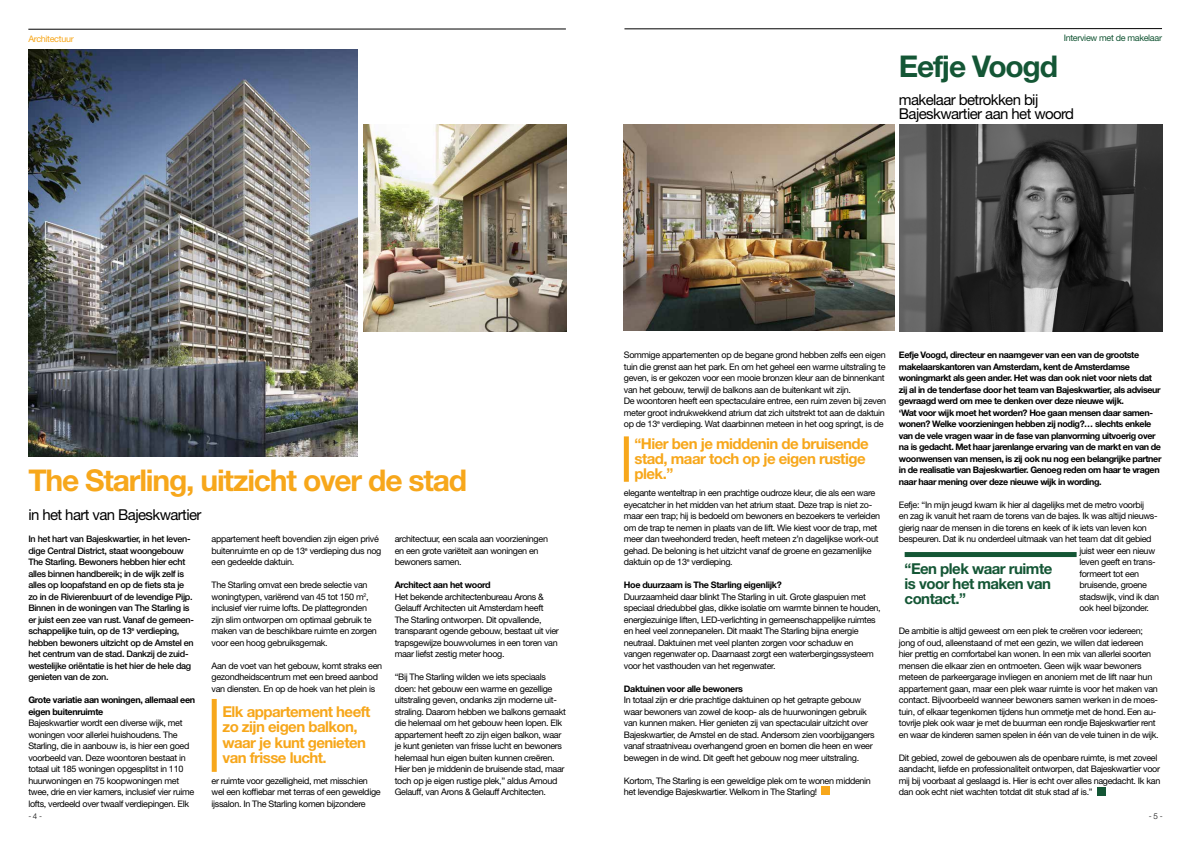
<style>
.page{position:relative;width:1191px;height:842px;background:#fff}
.page>*{position:absolute;margin:0;border:0;box-sizing:border-box;transform-origin:0 0}
.t1{font:700 30px "Helvetica Neue LT Std";letter-spacing:-.04em;color:#f7a71b}
.t2{font:700 30px "Helvetica Neue LT Std";letter-spacing:-.04em;color:#145635}
.t3{font:700 15px/15px "Helvetica Neue LT Std";letter-spacing:-.035em;color:#f7a71b}
.t4{font:15px/14px "Helvetica Neue LT Std";letter-spacing:-.04em;color:#000}
.t5{font:700 15px/15px "Helvetica Neue LT Std";letter-spacing:-.035em;color:#145635;text-align:justify}
.t6{font:9px/11.5px "Helvetica Neue LT Std";letter-spacing:-.035em;color:#000}
.t7{font:700 9px/11.5px "Helvetica Neue LT Std";letter-spacing:-.045em;color:#000}
.t8{font:500 9px/11.5px "Helvetica Neue LT Std";letter-spacing:-.035em;color:#000}
.t9{font:9px "Helvetica Neue LT Std";letter-spacing:-.035em;color:#145635}
.t10{font:9px "Helvetica Neue LT Std";letter-spacing:-.035em;color:#f7a71b}
.t11{font:300 8px "Helvetica Neue LT Std";color:#000}
</style>
<div class="page">
<div style="left:821px;top:786px;width:8px;height:9px;background:#f7a71b"></div>
<div style="left:1096px;top:787px;width:9px;height:9px;background:#145635"></div>
<img style="left:900px;top:125px;width:262px;height:207px">
<hr style="left:28px;top:29px;width:538px;height:1px;background:#000">
<hr style="left:624px;top:28px;width:538px;height:1px;background:#000">
<img style="left:28px;top:49px;width:329px;height:408px">
<div style="left:904px;top:552px;width:172px;height:5px;background:#145635"></div>
<div style="left:212px;top:699px;width:5px;height:73px;background:#f7a71b"></div>
<div style="left:624px;top:436px;width:5px;height:46px;background:#f7a71b"></div>
<img style="left:364px;top:125px;width:202px;height:207px">
<img style="left:624px;top:125px;width:270px;height:205px">
<p class="t10" style="left:28px;top:33px;width:47px">Architectuur</p>
<p class="t9" style="left:1063px;top:33px;width:100px">Interview met de makelaar</p>
<h1 class="t2" style="left:899px;top:47px;width:161px">Eefje Voogd</h1>
<h2 class="t4" style="left:899px;top:93px;width:177px">makelaar betrokken bij<br>Bajeskwartier aan het woord</h2>
<h1 class="t1" style="left:28px;top:462px;width:440px">The Starling, uitzicht over de stad</h1>
<h2 class="t4" style="left:28px;top:507px;width:175px">in het hart van Bajeskwartier</h2>
<p class="t8" style="left:28px;top:533px;width:167px">In het hart van Bajeskwartier, in het leven&shy;dige Central District, staat woongebouw The Starling. Bewoners hebben hier echt alles binnen handbereik; in de wijk zelf is alles op loopafstand en op de fiets sta je zo in de Rivierenbuurt of de levendige Pijp.<br>Binnen in de woningen van The Starling is er juist een zee van rust. Vanaf de gemeen&shy;schappelijke tuin, op de 13<sup>e</sup> verdieping, hebben bewoners uitzicht op de Amstel en het centrum van de stad. Dankzij de zuid&shy;westelijke oriëntatie is het hier de hele dag genieten van de zon.</p>
<p class="t7" style="left:28px;top:694px;width:168px">Grote variatie aan woningen, allemaal een eigen buitenruimte</p>
<p class="t6" style="left:28px;top:717px;width:167px">Bajeskwartier wordt een diverse wijk, met woningen voor allerlei huishoudens. The Starling, die in aanbouw is, is hier een goed voorbeeld van. Deze woontoren bestaat in totaal uit 185 woningen opgesplitst in 110 huurwoningen en 75 koopwoningen met twee, drie en vier kamers, inclusief vier ruime lofts, verdeeld over twaalf verdiepingen. Elk</p>
<p class="t6" style="left:211px;top:533px;width:171px">appartement heeft bovendien zijn eigen privé buitenruimte en op de 13<sup>e</sup> verdieping dus nog een gedeelde daktuin.</p>
<p class="t6" style="left:211px;top:579px;width:167px">The Starling omvat een brede selectie van woningtypen, variërend van 45 tot 150 m<sup>2</sup>, inclusief vier ruime lofts. De plattegronden zijn slim ontworpen om optimaal gebruik te maken van de beschikbare ruimte en zorgen voor een hoog gebruiksgemak.</p>
<p class="t6" style="left:211px;top:659px;width:172px">Aan de voet van het gebouw, komt straks een gezondheidscentrum met een breed aanbod van diensten. En op de hoek van het plein is</p>
<p class="t6" style="left:395px;top:533px;width:155px">architectuur, een scala aan voorzieningen en een grote variëteit aan woningen en bewoners samen.</p>
<p class="t7" style="left:395px;top:579px;width:98px">Architect aan het woord</p>
<p class="t6" style="left:395px;top:590px;width:166px">Het bekende architectenbureau Arons &amp; Gelauff Architecten uit Amsterdam heeft The Starling ontworpen. Dit opvallende, transparant ogende gebouw, bestaat uit vier trapsgewijze bouwvolumes in een toren van maar liefst zestig meter hoog.</p>
<p class="t6" style="left:395px;top:671px;width:173px">“Bij The Starling wilden we iets speciaals doen: het gebouw een warme en gezellige uitstraling geven, ondanks zijn moderne uit&shy;straling. Daarom hebben we balkons gemaakt die helemaal om het gebouw heen lopen. Elk appartement heeft zo zijn eigen balkon, waar je kunt genieten van frisse lucht en bewoners helemaal hun eigen buiten kunnen creëren.<br>Hier ben je middenin de bruisende stad, maar toch op je eigen rustige plek,” aldus Arnoud Gelauff, van Arons &amp; Gelauff Architecten.</p>
<h2 class="t3" style="left:222px;top:704px;width:150px">Elk appartement heeft zo zijn eigen balkon, waar je kunt genieten van frisse lucht.</h2>
<p class="t6" style="left:211px;top:774px;width:171px">er ruimte voor gezelligheid, met misschien wel een koffiebar met terras of een geweldige ijssalon. In The Starling komen bijzondere</p>
<p class="t6" style="left:624px;top:349px;width:264px">Sommige appartementen op de begane grond hebben zelfs een eigen tuin die grenst aan het park. En om het geheel een warme uitstraling te geven, is er gekozen voor een mooie bronzen kleur aan de binnenkant van het gebouw, terwijl de balkons aan de buitenkant wit zijn.<br>De woontoren heeft een spectaculaire entree, een ruim zeven bij zeven meter groot indrukwekkend atrium dat zich uitstrekt tot aan de daktuin op de 13<sup>e</sup> verdieping. Wat daarbinnen meteen in het oog springt, is de</p>
<h2 class="t3" style="left:634px;top:435px;width:236px">“Hier ben je middenin de bruisende stad, maar toch op je eigen rustige plek.”</h2>
<p class="t6" style="left:624px;top:487px;width:258px">elegante wenteltrap in een prachtige oudroze kleur, die als een ware eyecatcher in het midden van het atrium staat. Deze trap is niet zo&shy;maar een trap; hij is bedoeld om bewoners en bezoekers te verleiden om de trap te nemen in plaats van de lift. Wie kiest voor de trap, met meer dan tweehonderd treden, heeft meteen z’n dagelijkse work-out gehad. De beloning is het uitzicht vanaf de groene en gezamenlijke daktuin op de 13<sup>e</sup> verdieping.</p>
<p class="t7" style="left:624px;top:579px;width:159px">Hoe duurzaam is The Starling eigenlijk?</p>
<p class="t6" style="left:624px;top:590px;width:258px">Duurzaamheid daar blinkt The Starling in uit. Grote glaspuien met speciaal driedubbel glas, dikke isolatie om warmte binnen te houden, energiezuinige liften, LED-verlichting in gemeenschappelijke ruimtes en heel veel zonnepanelen. Dit maakt The Starling bijna energie neutraal. Daktuinen met veel planten zorgen voor schaduw en vangen regenwater op. Daarnaast zorgt een waterbergingssysteem voor het vasthouden van het regenwater.</p>
<p class="t7" style="left:624px;top:682px;width:121px">Daktuinen voor alle bewoners</p>
<p class="t6" style="left:624px;top:694px;width:252px">In totaal zijn er drie prachtige daktuinen op het getrapte gebouw waar bewoners van zowel de koop- als de huurwoningen gebruik van kunnen maken. Hier genieten zij van spectaculair uitzicht over Bajeskwartier, de Amstel en de stad. Andersom zien voorbijgangers vanaf straatniveau overhangend groen en bomen die heen en weer bewegen in de wind. Dit geeft het gebouw nog meer uitstraling.</p>
<p class="t6" style="left:624px;top:774px;width:249px">Kortom, The Starling is een geweldige plek om te wonen middenin het levendige Bajeskwartier. Welkom in The Starling!</p>
<p class="t7" style="left:899px;top:349px;width:264px">Eefje Voogd, directeur en naamgever van een van de grootste makelaarskantoren van Amsterdam, kent de Amsterdamse woningmarkt als geen ander. Het was dan ook niet voor niets dat zij al in de tenderfase door het team van Bajeskwartier, als adviseur gevraagd werd om mee te denken over deze nieuwe wijk.<br>‘Wat voor wijk moet het worden? Hoe gaan mensen daar samen&shy;wonen? Welke voorzieningen hebben zij nodig?… slechts enkele van de vele vragen waar in de fase van planvorming uitvoerig over na is gedacht. Met haar jarenlange ervaring van de markt en van de woonwensen van mensen, is zij ook nu nog een belangrijke partner in de realisatie van Bajeskwartier. Genoeg reden om haar te vragen naar haar mening over deze nieuwe wijk in wording.</p>
<p class="t6" style="left:899px;top:498px;width:247px">Eefje: “In mijn jeugd kwam ik hier al dagelijks met de metro voorbij</p>
<p class="t6" style="left:899px;top:510px;width:260px">en zag ik vanuit het raam de torens van de bajes. Ik was altijd nieuws-</p>
<p class="t6" style="left:899px;top:521px;width:249px">gierig naar de mensen in die torens en keek of ik iets van leven kon</p>
<p class="t6" style="left:899px;top:533px;width:254px">bespeuren. Dat ik nu onderdeel uitmaak van het team dat dit gebied</p>
<p class="t6" style="left:1079px;top:544px;width:77px">juist weer een nieuw</p>
<p class="t6" style="left:1079px;top:556px;width:78px">leven geeft en trans-</p>
<p class="t6" style="left:1079px;top:567px;width:61px">formeert tot een</p>
<p class="t6" style="left:1079px;top:579px;width:69px">bruisende, groene</p>
<p class="t6" style="left:1079px;top:590px;width:81px">stadswijk, vind ik dan</p>
<p class="t6" style="left:1079px;top:602px;width:71px">ook heel bijzonder.</p>
<p class="t6" style="left:899px;top:625px;width:261px">De ambitie is altijd geweest om een plek te creëren voor iedereen; jong of oud, alleenstaand of met een gezin, we willen dat iedereen hier prettig en comfortabel kan wonen. In een mix van allerlei soorten mensen die elkaar zien en ontmoeten. Geen wijk waar bewoners meteen de parkeergarage invliegen en anoniem met de lift naar hun appartement gaan, maar een plek waar ruimte is voor het maken van contact. Bijvoorbeeld wanneer bewoners samen werken in de moes&shy;tuin, of elkaar tegenkomen tijdens hun ommetje met de hond. Een au&shy;tovrije plek ook waar je met de buurman een rondje Bajeskwartier rent en waar de kinderen samen spelen in één van de vele tuinen in de wijk.</p>
<p class="t6" style="left:899px;top:751px;width:263px">Dit gebied, zowel de gebouwen als de openbare ruimte, is met zoveel aandacht, liefde en professionaliteit ontworpen, dat Bajeskwartier voor mij bij voorbaat al geslaagd is. Hier is echt over alles nagedacht. Ik kan dan ook echt niet wachten totdat dit stuk stad af is.”</p>
<h2 class="t5" style="left:904px;top:561px;width:149px">“Een plek waar ruimte is voor het maken van contact.”</h2>
<p class="t11" style="left:28px;top:812px;width:15px">- 4 -</p>
<p class="t11" style="left:1149px;top:812px;width:15px">- 5 -</p>
</div>
